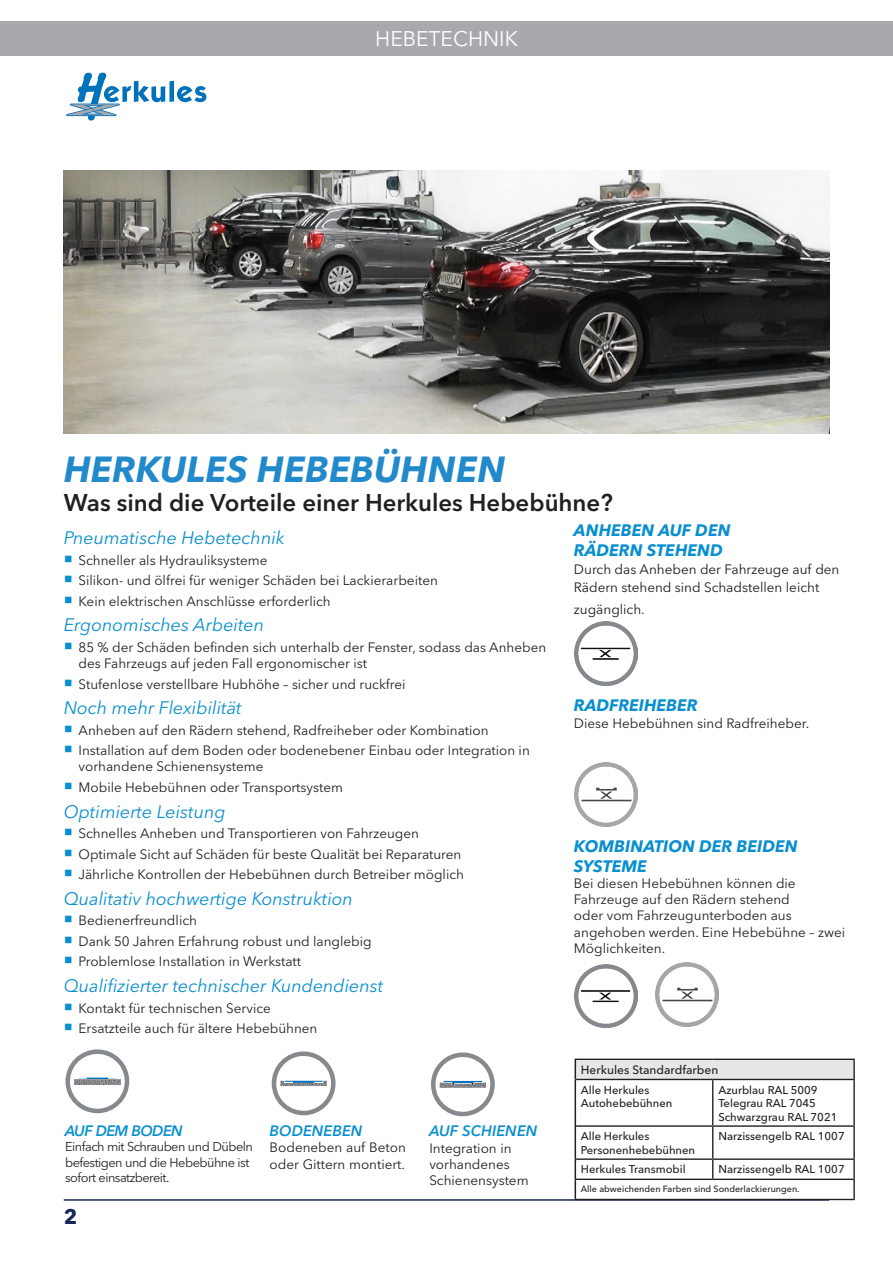
<style>
.page{position:relative;width:893px;height:1263px;background:#fff}
.page>*{position:absolute;margin:0;border:0;box-sizing:border-box;transform-origin:0 0}
.t1{font:italic 700 36px "Avenir Next LT Pro";color:#2289ca}
.t2{font:600 24px "Avenir Next LT Pro";color:#231f20}
.t3{font:21px "Avenir Next LT Pro";color:#fff}
.t4{font:700 21px "Avenir Next LT Pro";color:#172757}
.t5{font:italic 18px "Avenir Next LT Pro";color:#098fcf}
.t6{font:italic 700 16.5px/19.8px "Avenir Next LT Pro";color:#098fcf}
.t7{font:italic 600 15px "Avenir Next LT Pro";color:#098fcf}
.t8{font:italic 600 15px "Avenir Next LT Pro";letter-spacing:-.04em;color:#098fcf}
.t9{font:13.5px/20.4px "Avenir Next LT Pro";color:#231f20}
.t10{font:13.5px/18.1px "Avenir Next LT Pro";color:#1f1b1c}
.t11{font:12.75px/15.3px "Avenir Next LT Pro";letter-spacing:-.04em;color:#231f20}
.t12{font:500 12px "Avenir Next LT Pro";color:#231f20}
.t13{font:500 11.25px/13.5px "Avenir Next LT Pro";color:#231f20}
.t14{font:500 9px "Avenir Next LT Pro";color:#231f20}
</style>
<div class="page">
<div style="left:0;top:21px;width:893px;height:34px;background:#a8a9ad"></div>
<hr style="left:64px;top:1199px;width:765px;height:2px;background:#172757">
<svg style="left:65px;top:1049px;width:64px;height:64px"></svg>
<svg style="left:272px;top:1051px;width:64px;height:64px"></svg>
<svg style="left:431px;top:1052px;width:64px;height:64px"></svg>
<img style="left:574px;top:622px;width:64px;height:64px">
<img style="left:574px;top:762px;width:64px;height:64px">
<img style="left:574px;top:964px;width:64px;height:64px">
<img style="left:655px;top:962px;width:64px;height:64px">
<img style="left:64px;top:170px;width:765px;height:264px">
<div style="left:575px;top:1059px;width:279px;height:20px;background:#e6e7e9"></div>
<hr style="left:575px;top:1058px;width:138px;height:2px;background:#231f20">
<hr style="left:713px;top:1058px;width:142px;height:2px;background:#231f20">
<svg style="left:853px;top:1060px;width:2px;height:19px"></svg>
<hr style="left:576px;top:1079px;width:137px;height:1px;background:#231f20">
<hr style="left:713px;top:1079px;width:142px;height:1px;background:#231f20">
<hr style="left:712px;top:1080px;width:1px;height:45px;background:#231f20">
<hr style="left:853px;top:1080px;width:2px;height:45px;background:#231f20">
<hr style="left:576px;top:1125px;width:137px;height:2px;background:#231f20">
<hr style="left:713px;top:1125px;width:142px;height:2px;background:#231f20">
<hr style="left:712px;top:1127px;width:1px;height:31px;background:#231f20">
<hr style="left:853px;top:1127px;width:2px;height:31px;background:#231f20">
<hr style="left:576px;top:1158px;width:137px;height:2px;background:#231f20">
<hr style="left:713px;top:1158px;width:142px;height:2px;background:#231f20">
<svg style="left:712px;top:1160px;width:1px;height:18px"></svg>
<hr style="left:576px;top:1178px;width:137px;height:2px;background:#231f20">
<hr style="left:713px;top:1178px;width:142px;height:2px;background:#231f20">
<svg style="left:853px;top:1160px;width:2px;height:39px"></svg>
<hr style="left:575px;top:1199px;width:138px;height:1px;background:#231f20">
<hr style="left:713px;top:1199px;width:142px;height:1px;background:#231f20">
<svg style="left:575px;top:1060px;width:1px;height:19px"></svg>
<hr style="left:575px;top:1079px;width:1px;height:47px;background:#231f20">
<hr style="left:575px;top:1126px;width:1px;height:33px;background:#231f20">
<svg style="left:575px;top:1159px;width:1px;height:40px"></svg>
<svg style="left:66px;top:73px;width:140px;height:48px"></svg>
<h3 class="t3" style="left:375px;top:26px;width:144px">HEBETECHNIK</h3>
<h1 class="t1" style="left:64px;top:447px;width:444px">HERKULES HEBEBÜHNEN</h1>
<h2 class="t2" style="left:64px;top:488px;width:551px">Was sind die Vorteile einer Herkules Hebebühne?</h2>
<h3 class="t5" style="left:64px;top:527px;width:222px">Pneumatische Hebetechnik</h3>
<p class="t9" style="left:79px;top:550px;width:361px">Schneller als Hydrauliksysteme<br>Silikon- und ölfrei für weniger Schäden bei Lackierarbeiten<br>Kein elektrischen Anschlüsse erforderlich</p>
<h3 class="t5" style="left:64px;top:614px;width:202px">Ergonomisches Arbeiten</h3>
<p class="t9" style="left:79px;top:639px;width:469px;line-height:16.2px">85 % der Schäden befinden sich unterhalb der Fenster, sodass das Anheben des Fahrzeugs auf jeden Fall ergonomischer ist</p>
<p class="t9" style="left:79px;top:674px;width:329px">Stufenlose verstellbare Hubhöhe – sicher und ruckfrei</p>
<h3 class="t5" style="left:64px;top:697px;width:180px">Noch mehr Flexibilität</h3>
<p class="t9" style="left:79px;top:720px;width:453px">Anheben auf den Rädern stehend, Radfreiheber oder Kombination<br>Installation auf dem Boden oder bodenebener Einbau oder Integration in</p>
<p class="t9" style="left:79px;top:756px;width:266px">vorhandene Schienensysteme<br>Mobile Hebebühnen oder Transportsystem</p>
<h3 class="t5" style="left:64px;top:801px;width:164px">Optimierte Leistung</h3>
<p class="t9" style="left:79px;top:823px;width:387px">Schnelles Anheben und Transportieren von Fahrzeugen<br>Optimale Sicht auf Schäden für beste Qualität bei Reparaturen<br>Jährliche Kontrollen der Hebebühnen durch Betreiber möglich</p>
<h3 class="t5" style="left:64px;top:888px;width:291px">Qualitativ hochwertige Konstruktion</h3>
<p class="t9" style="left:79px;top:910px;width:295px">Bedienerfreundlich<br>Dank 50 Jahren Erfahrung robust und langlebig<br>Problemlose Installation in Werkstatt</p>
<h3 class="t5" style="left:64px;top:975px;width:321px">Qualifizierter technischer Kundendienst</h3>
<p class="t9" style="left:79px;top:998px;width:240px">Kontakt für technischen Service<br>Ersatzteile auch für ältere Hebebühnen</p>
<p class="t6" style="left:574px;top:520px;width:158px">ANHEBEN AUF DEN<br>RÄDERN STEHEND</p>
<p class="t10" style="left:574px;top:560px;width:267px">Durch das Anheben der Fahrzeuge auf den<br>Rädern stehend sind Schadstellen leicht</p>
<p class="t10" style="left:574px;top:600px;width:72px">zugänglich.</p>
<p class="t6" style="left:574px;top:695px;width:125px">RADFREIHEBER</p>
<p class="t9" style="left:574px;top:713px;width:237px">Diese Hebebühnen sind Radfreiheber.</p>
<p class="t6" style="left:574px;top:836px;width:225px">KOMBINATION DER BEIDEN<br>SYSTEME</p>
<p class="t9" style="left:574px;top:875px;width:273px;line-height:16.2px">Bei diesen Hebebühnen können die<br>Fahrzeuge auf den Rädern stehend<br>oder vom Fahrzeugunterboden aus angehoben werden. Eine Hebebühne – zwei<br>Möglichkeiten.</p>
<p class="t8" style="left:65px;top:1122px;width:119px">AUF DEM BODEN</p>
<p class="t11" style="left:65px;top:1139px;width:189px">Einfach mit Schrauben und Dübeln befestigen und die Hebebühne ist sofort einsatzbereit.</p>
<h3 class="t4" style="left:64px;top:1204px;width:15px">2</h3>
<p class="t7" style="left:270px;top:1122px;width:95px">BODENEBEN</p>
<p class="t9" style="left:270px;top:1139px;width:138px;line-height:16.2px">Bodeneben auf Beton oder Gittern montiert.</p>
<p class="t7" style="left:429px;top:1122px;width:110px">AUF SCHIENEN</p>
<p class="t9" style="left:429px;top:1140px;width:101px;line-height:16.2px">Integration in vorhandenes<br>Schienensystem</p>
<p class="t12" style="left:581px;top:1062px;width:139px">Herkules Standardfarben</p>
<p class="t13" style="left:581px;top:1083px;width:93px">Alle Herkules<br>Autohebebühnen</p>
<p class="t13" style="left:718px;top:1083px;width:121px">Azurblau RAL 5009<br>Telegrau RAL 7045<br>Schwarzgrau RAL 7021</p>
<p class="t13" style="left:581px;top:1129px;width:116px">Alle Herkules<br>Personenhebebühnen</p>
<p class="t13" style="left:718px;top:1129px;width:128px">Narzissengelb RAL 1007</p>
<p class="t13" style="left:581px;top:1162px;width:106px">Herkules Transmobil</p>
<p class="t13" style="left:718px;top:1162px;width:128px">Narzissengelb RAL 1007</p>
<p class="t14" style="left:581px;top:1183px;width:220px">Alle abweichenden Farben sind Sonderlackierungen.</p>
</div>
